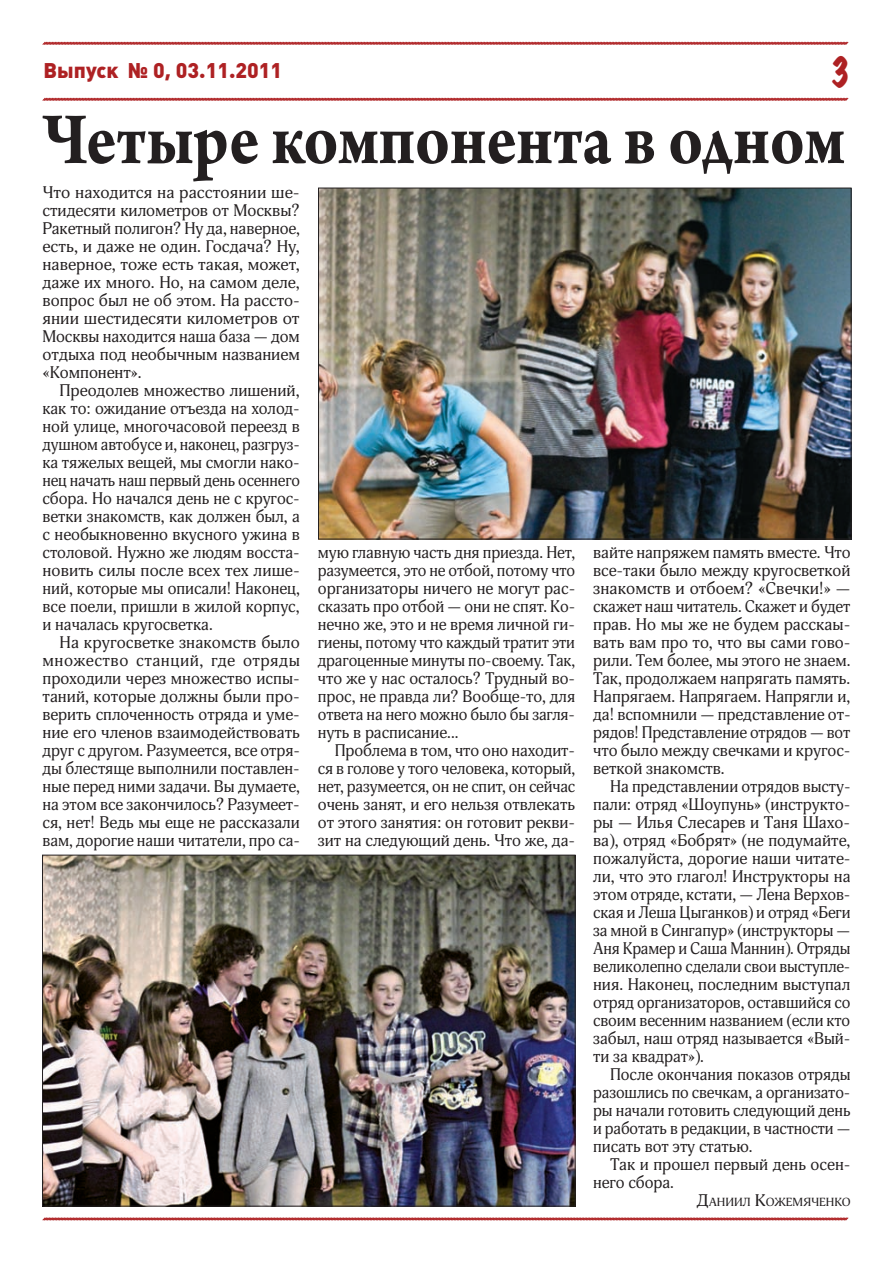
<style>
.page{position:relative;width:893px;height:1263px;background:#fff}
.page>*{position:absolute;margin:0;border:0;box-sizing:border-box;transform-origin:0 0}
.t1{font:700 78px "Arno Pro";color:#231f20;scale:.87 1}
.t2{font:expanded 35.85px "Marker Felt";color:#ae2123;scale:.87 1}
.t3{font:900 21px "Plumb";color:#ae2123}
.t4{font:16.5px/18px "Adonis";color:#231f20;text-align:justify}
.t5{font:16.5px/18px "Adonis";color:#231f20;text-align:justify;scale:1.05 1}
.t6{font:11.55px "Adonis";color:#231f20;scale:1.1 1}
.s1{font-size:16.5px}
</style>
<div class="page">
<svg style="left:42px;top:41px;width:807px;height:4px;background:#cc7677"></svg>
<svg style="left:42px;top:97px;width:807px;height:4px;background:#cd7677"></svg>
<svg style="left:42px;top:1217px;width:807px;height:4px;background:#cc7677"></svg>
<img style="left:44px;top:857px;width:529px;height:347px">
<img style="left:320px;top:190px;width:529px;height:347px">
<p class="t3" style="left:44px;top:59px;width:240px">Выпуск № 0, 03.11.2011</p>
<h2 class="t2" style="left:830px;top:46px;width:25px">3</h2>
<h1 class="t1" style="left:43px;top:94px;width:924px">Четыре компонента в одном</h1>
<p class="t5" style="left:43px;top:184px;width:247px">Что находится на расстоянии ше&shy;стидесяти километров от Москвы?<br>Ракетный полигон? Ну да, наверное, есть, и даже не один. Госдача? Ну, наверное, тоже есть такая, может, даже их много. Но, на самом деле, вопрос был не об этом. На рассто&shy;янии шестидесяти километров от Москвы находится наша база — дом отдыха под необычным названием «Компонент».</p>
<p class="t4" style="left:43px;top:382px;width:259px;text-indent:17px">Преодолев множество лишений, как то: ожидание отъезда на холод&shy;ной улице, многочасовой переезд в душном автобусе и, наконец, разгруз&shy;ка тяжелых вещей, мы смогли нако&shy;нец начать наш первый день осеннего сбора. Но начался день не с кругос&shy;ветки знакомств, как должен был, а с необыкновенно вкусного ужина в столовой. Нужно же людям восста&shy;новить силы после всех тех лише&shy;ний, которые мы описали! Наконец, все поели, пришли в жилой корпус, и началась кругосветка.</p>
<p class="t4" style="left:43px;top:634px;width:259px;text-indent:17px">На кругосветке знакомств было множество станций, где отряды проходили через множество испы&shy;таний, которые должны были про&shy;верить сплоченность отряда и уме&shy;ние его членов взаимодействовать друг с другом. Разумеется, все отря&shy;ды блестяще выполнили поставлен&shy;ные перед ними задачи. Вы думаете, на этом все закончилось? Разумеет&shy;ся, нет! Ведь мы еще не рассказали вам, дорогие наши читатели, про са-</p>
<p class="t4" style="left:318px;top:544px;width:259px">мую главную часть дня приезда. Нет, разумеется, это не отбой, потому что организаторы ничего не могут рас&shy;сказать про отбой — они не спят. Ко&shy;нечно же, это и не время личной ги&shy;гиены, потому что каждый тратит эти драгоценные минуты по-своему. Так, что же у нас осталось? Трудный во&shy;прос, не правда ли? Вообще-то, для ответа на него можно было бы загля&shy;нуть в расписание...</p>
<p class="t4" style="left:318px;top:742px;width:259px;text-indent:17px">Проблема в том, что оно находит&shy;ся в голове у того человека, который, нет, разумеется, он не спит, он сейчас очень занят, и его нельзя отвлекать от этого занятия: он готовит рекви&shy;зит на следующий день. Что же, да-</p>
<p class="t4" style="left:593px;top:544px;width:259px">вайте напряжем память вместе. Что все-таки было между кругосветкой знакомств и отбоем? «Свечки!» — скажет наш читатель. Скажет и будет прав. Но мы же не будем расскаы&shy;вать вам про то, что вы сами гово&shy;рили. Тем более, мы этого не знаем.<br>Так, продолжаем напрягать память.<br>Напрягаем. Напрягаем. Напрягли и, да! вспомнили — представление от&shy;рядов! Представление отрядов — вот что было между свечками и кругос&shy;веткой знакомств.</p>
<p class="t4" style="left:593px;top:778px;width:259px;text-indent:17px">На представлении отрядов высту&shy;пали: отряд «Шоупунь» (инструкто&shy;ры — Илья Слесарев и Таня Шахо&shy;ва), отряд «Бобрят» (не подумайте, пожалуйста, дорогие наши читате&shy;ли, что это глагол! Инструкторы на этом отряде, кстати, — Лена Верхов&shy;ская и Леша Цыганков) и отряд «Беги за мной в Сингапур» (инструкторы — Аня Крамер и Саша Маннин). Отряды великолепно сделали свои выступле&shy;ния. Наконец, последним выступал отряд организаторов, оставшийся со своим весенним названием (если кто забыл, наш отряд называется «Вый&shy;ти за квадрат»).</p>
<p class="t4" style="left:593px;top:1066px;width:259px;text-indent:17px">После окончания показов отряды разошлись по свечкам, а организато&shy;ры начали готовить следующий день и работать в редакции, в частности — писать вот эту статью.</p>
<p class="t4" style="left:593px;top:1156px;width:259px;text-indent:17px">Так и прошел первый день осен&shy;него сбора.</p>
<p class="t6" style="left:696px;top:1195px;width:142px"><span class="s1">Д</span>аниил <span class="s1">К</span>ожемяченко</p>
</div>
